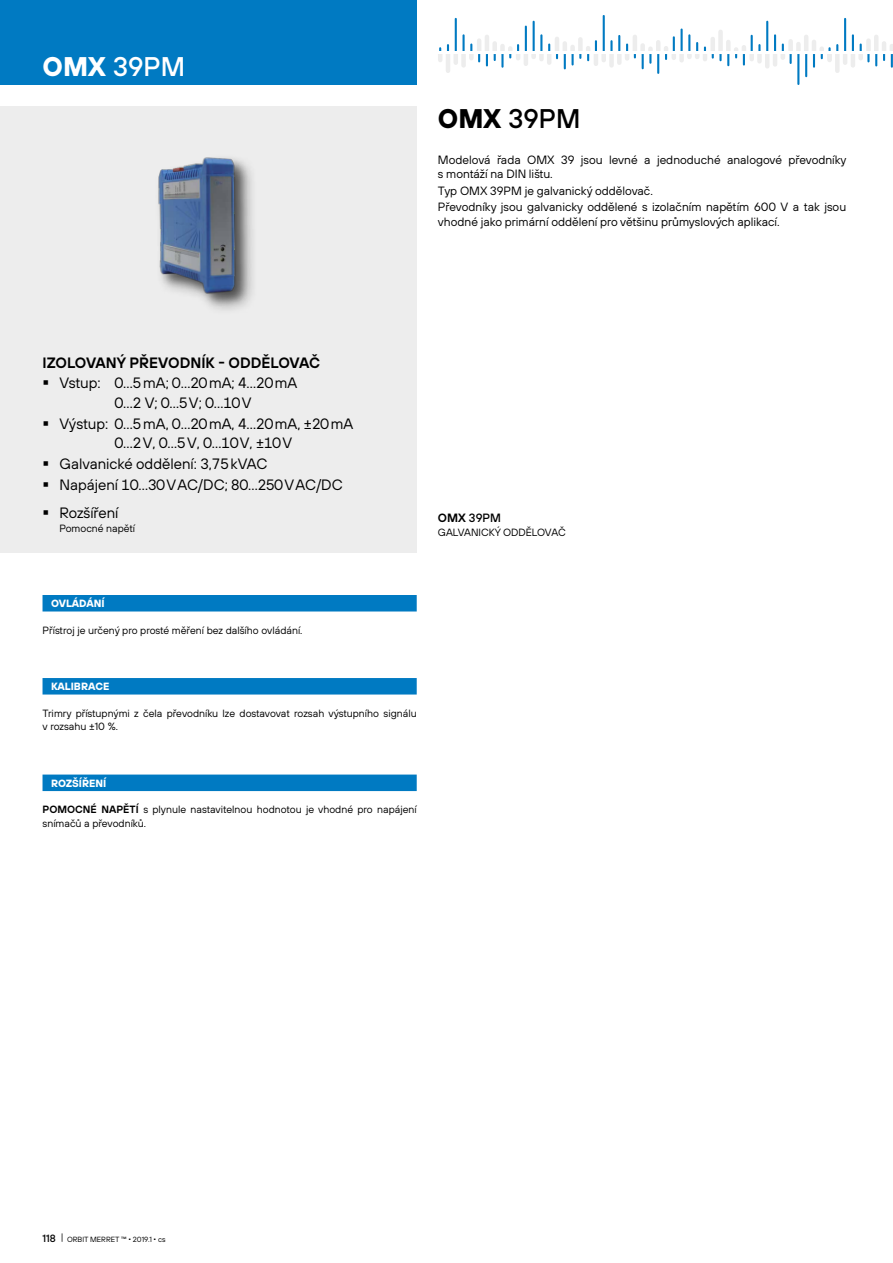
<style>
.page{position:relative;width:893px;height:1263px;background:#fff}
.page>*{position:absolute;margin:0;border:0;box-sizing:border-box;transform-origin:0 0}
.t1{font:500 27px "TT Hoves";color:#000}
.t2{font:500 27px "TT Hoves";color:#fff}
.t3{font:15px "TT Hoves";color:#000}
.t4{font:600 15px "TT Hoves";color:#000}
.t5{font:15px "TT Hoves";letter-spacing:.095em;color:#000}
.t6{font:12px/14.4px "TT Hoves";color:#000}
.t7{font:500 12px "TT Hoves";color:#000}
.t8{font:10.5px/13.5px "TT Hoves";color:#000}
.t9{font:700 10.5px "TT Hoves";color:#fff}
.t10{font:7.5px "TT Hoves";color:#000}
.s1{font-weight:700}
.s2{font-weight:600}
.s3{font-weight:500;font-size:10.5px}
</style>
<div class="page">
<hr style="left:462px;top:35px;width:3px;height:18px;background:#007ac2">
<hr style="left:455px;top:19px;width:2px;height:34px;background:#007ac2">
<hr style="left:533px;top:22px;width:2px;height:31px;background:#007ac2">
<hr style="left:525px;top:27px;width:2px;height:26px;background:#007ac2">
<hr style="left:603px;top:16px;width:2px;height:37px;background:#007ac2">
<hr style="left:681px;top:30px;width:2px;height:23px;background:#007ac2">
<hr style="left:766px;top:22px;width:2px;height:31px;background:#007ac2">
<hr style="left:501px;top:53px;width:3px;height:14px;background:#007ac2">
<svg style="left:486px;top:54px;width:2px;height:11px"></svg>
<hr style="left:657px;top:53px;width:2px;height:20px;background:#007ac2">
<hr style="left:805px;top:53px;width:2px;height:23px;background:#007ac2">
<hr style="left:797px;top:53px;width:2px;height:31px;background:#007ac2">
<svg style="left:774px;top:35px;width:18px;height:28px"></svg>
<hr style="left:524px;top:54px;width:4px;height:10px;background:#ededed">
<div style="left:461px;top:54px;width:5px;height:11px;background:#ededed"></div>
<svg style="left:469px;top:45px;width:11px;height:16px"></svg>
<svg style="left:438px;top:45px;width:11px;height:15px"></svg>
<hr style="left:446px;top:54px;width:4px;height:17px;background:#ededed">
<div style="left:453px;top:54px;width:5px;height:9px;background:#ededed"></div>
<hr style="left:765px;top:54px;width:4px;height:12px;background:#ededed">
<hr style="left:773px;top:54px;width:4px;height:10px;background:#ededed">
<hr style="left:656px;top:42px;width:4px;height:10px;background:#ededed">
<svg style="left:531px;top:35px;width:122px;height:33px"></svg>
<hr style="left:477px;top:41px;width:4px;height:11px;background:#ededed">
<hr style="left:485px;top:37px;width:4px;height:15px;background:#ededed">
<div style="left:492px;top:43px;width:5px;height:9px;background:#ededed"></div>
<div style="left:788px;top:41px;width:5px;height:11px;background:#ededed"></div>
<div style="left:796px;top:44px;width:5px;height:8px;background:#ededed"></div>
<hr style="left:804px;top:37px;width:4px;height:15px;background:#ededed">
<hr style="left:812px;top:42px;width:4px;height:10px;background:#ededed">
<div style="left:718px;top:32px;width:5px;height:20px;background:#ededed"></div>
<svg style="left:664px;top:35px;width:98px;height:30px"></svg>
<svg style="left:494px;top:45px;width:26px;height:15px"></svg>
<hr style="left:433px;top:52px;width:399px;height:2px;background:#fff">
<hr style="left:844px;top:19px;width:2px;height:34px;background:#007ac2">
<hr style="left:892px;top:16px;width:1px;height:37px;background:#007ac2">
<hr style="left:892px;top:53px;width:1px;height:31px;background:#007ac2">
<div style="left:835px;top:54px;width:5px;height:17px;background:#ededed"></div>
<svg style="left:813px;top:35px;width:56px;height:32px"></svg>
<div style="left:866px;top:41px;width:5px;height:11px;background:#ededed"></div>
<hr style="left:874px;top:37px;width:4px;height:15px;background:#ededed">
<svg style="left:875px;top:27px;width:18px;height:49px"></svg>
<hr style="left:823px;top:52px;width:70px;height:2px;background:#fff">
<div style="left:0;top:0;width:417px;height:85px;background:#007ac2"></div>
<div style="left:0;top:106px;width:417px;height:447px;background:#ededed"></div>
<div style="left:43px;top:595px;width:374px;height:16px;background:#007ac2"></div>
<div style="left:43px;top:678px;width:374px;height:16px;background:#007ac2"></div>
<div style="left:43px;top:774px;width:374px;height:17px;background:#007ac2"></div>
<div style="left:154px;top:153px;width:104px;height:162px;background:#000;opacity:.5"></div>
<img style="left:154px;top:153px;width:90px;height:153px">
<h1 class="t2" style="left:43px;top:49px;width:144px"><span class="s1">OMX</span> 39PM</h1>
<h1 class="t1" style="left:438px;top:102px;width:144px"><span class="s1">OMX</span> 39PM</h1>
<p class="t6" style="left:438px;top:152px;width:410px">Modelová řada OMX 39 jsou levné a jednoduché analogové převodníky s montáží na DIN lištu.</p>
<p class="t6" style="left:438px;top:182px;width:410px;line-height:16.5px">Typ OMX 39PM je galvanický oddělovač.<br>Převodníky jsou galvanicky oddělené s izolačním napětím 600 V a tak jsou</p>
<p class="t6" style="left:438px;top:214px;width:343px">vhodné jako primární oddělení pro většinu průmyslových aplikací.</p>
<h2 class="t4" style="left:43px;top:352px;width:279px">IZOLOVANÝ PŘEVODNÍK - ODDĚLOVAČ</h2>
<h2 class="t3" style="left:60px;top:374px;width:239px">Vstup: 0…5mA; 0…20mA; 4…20mA</h2>
<h2 class="t3" style="left:115px;top:393px;width:138px">0…2 V; 0…5V; 0…10V</h2>
<h2 class="t3" style="left:60px;top:414px;width:295px">Výstup: 0…5mA, 0…20mA, 4…20mA, ±20mA</h2>
<h2 class="t5" style="left:115px;top:434px;width:179px">0…2V, 0…5V, 0…10V, ±10V</h2>
<h2 class="t3" style="left:60px;top:454px;width:209px">Galvanické oddělení: 3,75kVAC</h2>
<h2 class="t3" style="left:60px;top:475px;width:285px">Napájení 10…30VAC/DC; 80…250VAC/DC</h2>
<h2 class="t3" style="left:60px;top:503px;width:60px">Rozšíření</h2>
<p class="t8" style="left:60px;top:521px;width:77px">Pomocné napětí</p>
<p class="t7" style="left:438px;top:510px;width:65px"><span class="s2">OMX</span> 39PM</p>
<p class="t8" style="left:438px;top:525px;width:129px">GALVANICKÝ ODDĚLOVAČ</p>
<p class="t9" style="left:51px;top:596px;width:55px">OVLÁDÁNÍ</p>
<p class="t8" style="left:43px;top:623px;width:261px">Přístroj je určený pro prosté měření bez dalšího ovládání.</p>
<p class="t9" style="left:51px;top:679px;width:60px">KALIBRACE</p>
<p class="t8" style="left:43px;top:706px;width:376px">Trimry přístupnými z čela převodníku lze dostavovat rozsah výstupního signálu v rozsahu ±10 %.</p>
<p class="t9" style="left:51px;top:776px;width:57px">ROZŠÍŘENÍ</p>
<p class="t8" style="left:43px;top:802px;width:376px"><span class="s2">POMOCNÉ NAPĚTÍ</span> s plynule nastavitelnou hodnotou je vhodné pro napájení snímačů a převodníků.</p>
<p class="t10" style="left:43px;top:1234px;width:124px"><span class="s3">118</span> <sup>|</sup> ORBIT MERRET ™ 2019.1 cs</p>
</div>
